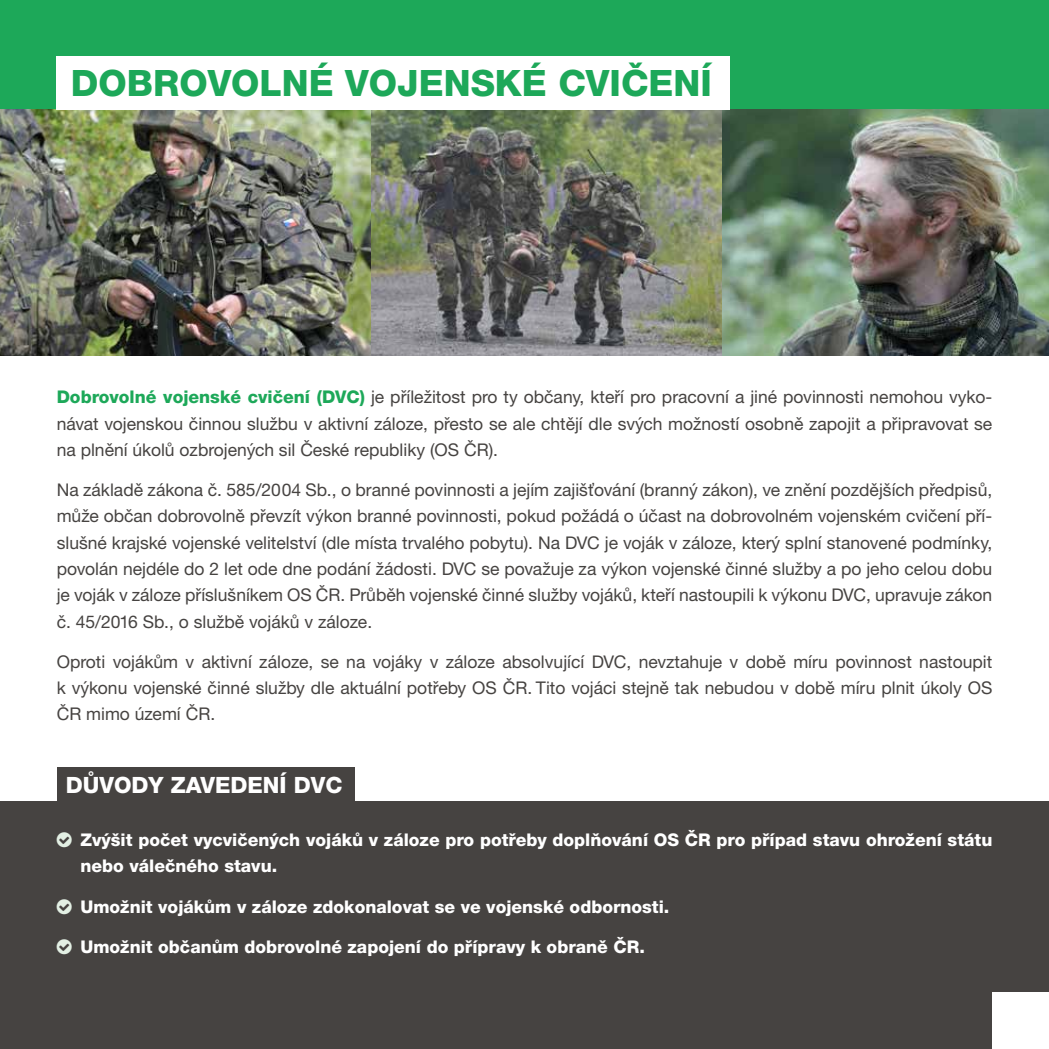
<style>
.page{position:relative;width:1049px;height:1049px;background:#fff}
.page>*{position:absolute;margin:0;border:0;box-sizing:border-box;transform-origin:0 0}
.t1{font:800 36.5px "Helvetica Neue CE";color:#1da859}
.t2{font:800 22.5px "Helvetica Neue CE";color:#fff}
.t3{font:17.5px/26.2px "Helvetica Neue CE";color:#464341;text-align:justify}
.t4{font:800 17.5px/26.2px "Helvetica Neue CE";color:#fff}
.s1{font-weight:800;color:#1da859}
</style>
<div class="page">
<div style="left:0;top:0;width:1049px;height:115px;background:#1da859"></div>
<img style="left:721px;top:110px;width:328px;height:245px">
<img style="left:0;top:110px;width:721px;height:246px">
<div style="left:0;top:801px;width:1049px;height:248px;background:#464341"></div>
<div style="left:57px;top:57px;width:673px;height:53px;background:#fff"></div>
<div style="left:57px;top:767px;width:297px;height:34px;background:#464341"></div>
<div style="left:992px;top:992px;width:57px;height:57px;background:#fff"></div>
<h1 class="t1" style="left:71px;top:61px;width:643px">DOBROVOLNÉ VOJENSKÉ CVIČENÍ</h1>
<p class="t3" style="left:57px;top:384px;width:937px"><span class="s1">Dobrovolné vojenské cvičení (DVC)</span> je příležitost pro ty občany, kteří pro pracovní a jiné povinnosti nemohou vyko&shy;návat vojenskou činnou službu v aktivní záloze, přesto se ale chtějí dle svých možností osobně zapojit a připravovat se na plnění úkolů ozbrojených sil České republiky (OS ČR).</p>
<p class="t3" style="left:57px;top:477px;width:937px">Na základě zákona č. 585/2004 Sb., o branné povinnosti a jejím zajišťování (branný zákon), ve znění pozdějších předpisů, může občan dobrovolně převzít výkon branné povinnosti, pokud požádá o účast na dobrovolném vojenském cvičení pří&shy;slušné krajské vojenské velitelství (dle místa trvalého pobytu). Na DVC je voják v záloze, který splní stanovené podmínky, povolán nejdéle do 2 let ode dne podání žádosti. DVC se považuje za výkon vojenské činné služby a po jeho celou dobu je voják v záloze příslušníkem OS ČR. Průběh vojenské činné služby vojáků, kteří nastoupili k výkonu DVC, upravuje zákon č. 45/2016 Sb., o službě vojáků v záloze.</p>
<p class="t3" style="left:57px;top:649px;width:937px">Oproti vojákům v aktivní záloze, se na vojáky v záloze absolvující DVC, nevztahuje v době míru povinnost nastoupit k výkonu vojenské činné služby dle aktuální potřeby OS ČR. Tito vojáci stejně tak nebudou v době míru plnit úkoly OS ČR mimo území ČR.</p>
<p class="t2" style="left:66px;top:771px;width:278px">DŮVODY ZAVEDENÍ DVC</p>
<p class="t4" style="left:80px;top:826px;width:913px">Zvýšit počet vycvičených vojáků v záloze pro potřeby doplňování OS ČR pro případ stavu ohrožení státu nebo válečného stavu.</p>
<p class="t4" style="left:80px;top:893px;width:590px">Umožnit vojákům v záloze zdokonalovat se ve vojenské odbornosti.</p>
<p class="t4" style="left:80px;top:934px;width:566px">Umožnit občanům dobrovolné zapojení do přípravy k obraně ČR.</p>
</div>
